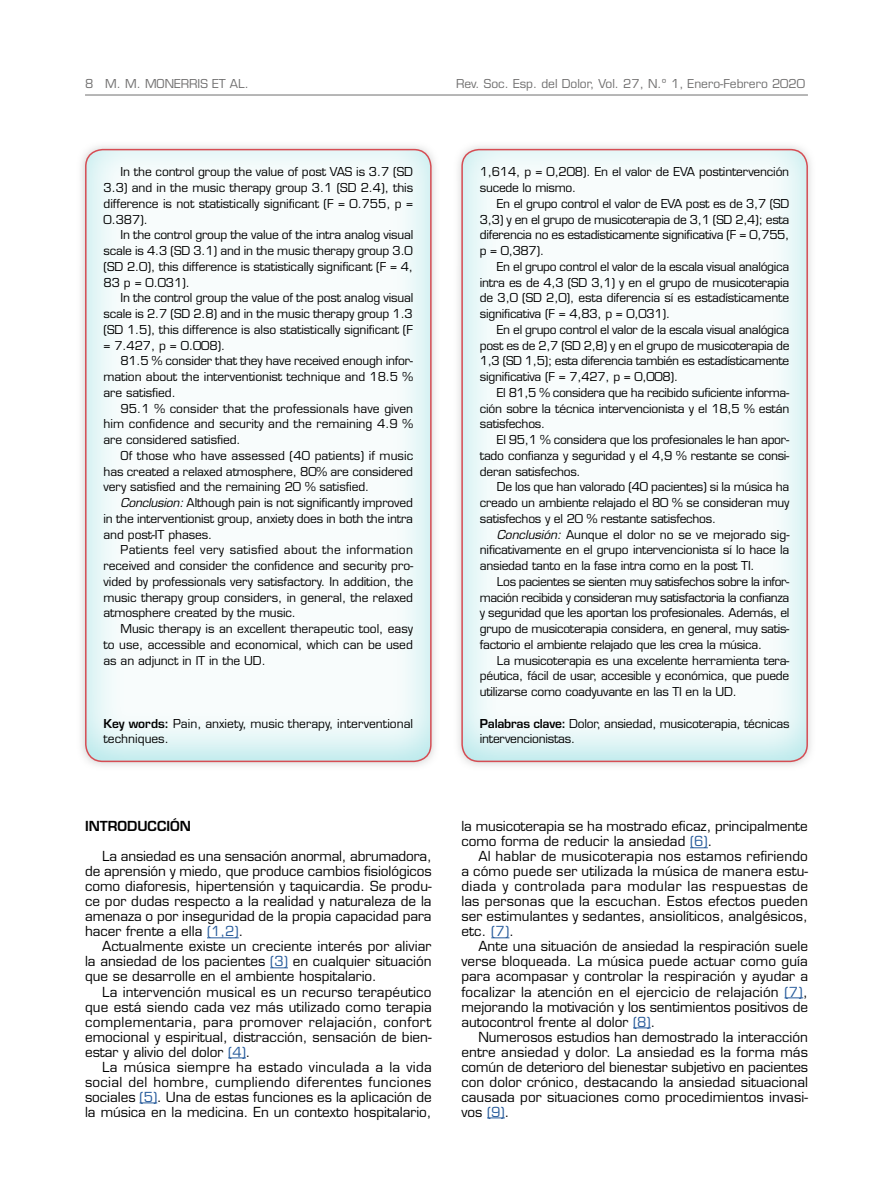
<style>
.page{position:relative;width:893px;height:1191px;background:#fff}
.page>*{position:absolute;margin:0;border:0;box-sizing:border-box;transform-origin:0 0}
.t1{font:13.5px/15px "Eurostile LT Std";color:#000;text-align:justify}
.t2{font:600 13.5px "Eurostile LT Std";color:#000}
.t3{font:12px/15.8px "Eurostile LT Std";letter-spacing:-.015em;color:#000;text-align:justify}
.t4{font:12px "Eurostile LT Std";color:#706f6f}
.s1{font-style:italic}
.s2{font-weight:600}
.s3{color:#275b9b}
</style>
<div class="page">
<hr style="left:85px;top:95px;width:723px;height:1px;background:#706f6f">
<hr style="left:207px;top:937px;width:32px;height:1px;background:#275b9b">
<svg style="left:270px;top:967px;width:18px;height:1px"></svg>
<svg style="left:228px;top:1057px;width:18px;height:1px"></svg>
<svg style="left:140px;top:1102px;width:17px;height:1px"></svg>
<svg style="left:690px;top:847px;width:18px;height:1px"></svg>
<svg style="left:491px;top:937px;width:18px;height:1px"></svg>
<svg style="left:784px;top:997px;width:19px;height:1px"></svg>
<svg style="left:633px;top:1027px;width:18px;height:1px"></svg>
<svg style="left:487px;top:1117px;width:18px;height:1px"></svg>
<img style="left:86px;top:150px;width:345px;height:611px">
<div style="left:85px;top:149px;width:347px;height:613px;border:2px solid #d64c53;border-radius:17px"></div>
<img style="left:462px;top:150px;width:345px;height:611px">
<div style="left:461px;top:149px;width:347px;height:613px;border:2px solid #d64c53;border-radius:17px"></div>
<p class="t4" style="left:85px;top:76px;width:165px">8 M. M. MONERRIS ET AL.</p>
<p class="t4" style="left:456px;top:76px;width:350px">Rev. Soc. Esp. del Dolor, Vol. 27, N.º 1, Enero-Febrero 2020</p>
<p class="t3" style="left:104px;top:164px;width:311px;text-indent:17px">In the control group the value of post VAS is 3.7 (SD 3.3) and in the music therapy group 3.1 (SD 2.4), this difference is not statistically significant (F = 0.755, p = 0.387).</p>
<p class="t3" style="left:104px;top:227px;width:311px;text-indent:17px">In the control group the value of the intra analog visual scale is 4.3 (SD 3.1) and in the music therapy group 3.0 (SD 2.0), this difference is statistically significant (F = 4, 83 p = 0.031).</p>
<p class="t3" style="left:104px;top:290px;width:311px;text-indent:17px">In the control group the value of the post analog visual scale is 2.7 (SD 2.8) and in the music therapy group 1.3 (SD 1.5), this difference is also statistically significant (F = 7.427, p = 0.008).</p>
<p class="t3" style="left:104px;top:353px;width:311px;text-indent:17px">81.5 % consider that they have received enough infor&shy;mation about the interventionist technique and 18.5 % are satisfied.</p>
<p class="t3" style="left:104px;top:400px;width:311px;text-indent:17px">95.1 % consider that the professionals have given him confidence and security and the remaining 4.9 % are considered satisfied.</p>
<p class="t3" style="left:104px;top:448px;width:311px;text-indent:17px">Of those who have assessed (40 patients) if music has created a relaxed atmosphere, 80% are considered very satisfied and the remaining 20 % satisfied.</p>
<p class="t3" style="left:104px;top:495px;width:311px;text-indent:17px"><span class="s1">Conclusion:</span> Although pain is not significantly improved in the interventionist group, anxiety does in both the intra and post-IT phases.</p>
<p class="t3" style="left:104px;top:542px;width:311px;text-indent:17px">Patients feel very satisfied about the information received and consider the confidence and security pro&shy;vided by professionals very satisfactory. In addition, the music therapy group considers, in general, the relaxed atmosphere created by the music.</p>
<p class="t3" style="left:104px;top:621px;width:311px;text-indent:17px">Music therapy is an excellent therapeutic tool, easy to use, accessible and economical, which can be used as an adjunct in IT in the UD.</p>
<p class="t3" style="left:104px;top:715px;width:311px"><span class="s2">Key words:</span> Pain, anxiety, music therapy, interventional techniques.</p>
<p class="t2" style="left:85px;top:818px;width:107px">INTRODUCCIÓN</p>
<p class="t1" style="left:85px;top:849px;width:348px;text-indent:17px">La ansiedad es una sensación anormal, abrumadora, de aprensión y miedo, que produce cambios fisiológicos como diaforesis, hipertensión y taquicardia. Se produ&shy;ce por dudas respecto a la realidad y naturaleza de la amenaza o por inseguridad de la propia capacidad para hacer frente a ella <span class="s3">(1,2)</span>.</p>
<p class="t1" style="left:85px;top:939px;width:348px;text-indent:17px">Actualmente existe un creciente interés por aliviar la ansiedad de los pacientes <span class="s3">(3)</span> en cualquier situación que se desarrolle en el ambiente hospitalario.</p>
<p class="t1" style="left:85px;top:984px;width:348px;text-indent:17px">La intervención musical es un recurso terapéutico que está siendo cada vez más utilizado como terapia complementaria, para promover relajación, confort emocional y espiritual, distracción, sensación de bien&shy;estar y alivio del dolor <span class="s3">(4)</span>.</p>
<p class="t1" style="left:85px;top:1059px;width:348px;text-indent:17px">La música siempre ha estado vinculada a la vida social del hombre, cumpliendo diferentes funciones sociales <span class="s3">(5)</span>. Una de estas funciones es la aplicación de la música en la medicina. En un contexto hospitalario,</p>
<p class="t3" style="left:480px;top:164px;width:311px">1,614, p = 0,208). En el valor de EVA postintervención sucede lo mismo.</p>
<p class="t3" style="left:480px;top:196px;width:311px;text-indent:17px">En el grupo control el valor de EVA post es de 3,7 (SD 3,3) y en el grupo de musicoterapia de 3,1 (SD 2,4); esta diferencia no es estadísticamente significativa (F = 0,755, p = 0,387).</p>
<p class="t3" style="left:480px;top:259px;width:311px;text-indent:17px">En el grupo control el valor de la escala visual analógica intra es de 4,3 (SD 3,1) y en el grupo de musicoterapia de 3,0 (SD 2,0), esta diferencia sí es estadísticamente significativa (F = 4,83, p = 0,031).</p>
<p class="t3" style="left:480px;top:322px;width:311px;text-indent:17px">En el grupo control el valor de la escala visual analógica post es de 2,7 (SD 2,8) y en el grupo de musicoterapia de 1,3 (SD 1,5); esta diferencia también es estadísticamente significativa (F = 7,427, p = 0,008).</p>
<p class="t3" style="left:480px;top:385px;width:311px;text-indent:17px">El 81,5 % considera que ha recibido suficiente informa&shy;ción sobre la técnica intervencionista y el 18,5 % están satisfechos.</p>
<p class="t3" style="left:480px;top:432px;width:311px;text-indent:17px">El 95,1 % considera que los profesionales le han apor&shy;tado confianza y seguridad y el 4,9 % restante se consi&shy;deran satisfechos.</p>
<p class="t3" style="left:480px;top:479px;width:311px;text-indent:17px">De los que han valorado (40 pacientes) si la música ha creado un ambiente relajado el 80 % se consideran muy satisfechos y el 20 % restante satisfechos.</p>
<p class="t3" style="left:480px;top:526px;width:311px;text-indent:17px"><span class="s1">Conclusión:</span> Aunque el dolor no se ve mejorado sig&shy;nificativamente en el grupo intervencionista sí lo hace la ansiedad tanto en la fase intra como en la post TI.</p>
<p class="t3" style="left:480px;top:573px;width:311px;text-indent:17px">Los pacientes se sienten muy satisfechos sobre la infor&shy;mación recibida y consideran muy satisfactoria la confianza y seguridad que les aportan los profesionales. Además, el grupo de musicoterapia considera, en general, muy satis&shy;factorio el ambiente relajado que les crea la música.</p>
<p class="t3" style="left:480px;top:652px;width:311px;text-indent:17px">La musicoterapia es una excelente herramienta tera&shy;péutica, fácil de usar, accesible y económica, que puede utilizarse como coadyuvante en las TI en la UD.</p>
<p class="t3" style="left:480px;top:715px;width:311px"><span class="s2">Palabras clave:</span> Dolor, ansiedad, musicoterapia, técnicas intervencionistas.</p>
<p class="t1" style="left:461px;top:819px;width:348px">la musicoterapia se ha mostrado eficaz, principalmente como forma de reducir la ansiedad <span class="s3">(6)</span>.</p>
<p class="t1" style="left:461px;top:849px;width:348px;text-indent:17px">Al hablar de musicoterapia nos estamos refiriendo a cómo puede ser utilizada la música de manera estu&shy;diada y controlada para modular las respuestas de las personas que la escuchan. Estos efectos pueden ser estimulantes y sedantes, ansiolíticos, analgésicos, etc. <span class="s3">(7)</span>.</p>
<p class="t1" style="left:461px;top:939px;width:348px;text-indent:17px">Ante una situación de ansiedad la respiración suele verse bloqueada. La música puede actuar como guía para acompasar y controlar la respiración y ayudar a focalizar la atención en el ejercicio de relajación <span class="s3">(7)</span>, mejorando la motivación y los sentimientos positivos de autocontrol frente al dolor <span class="s3">(8)</span>.</p>
<p class="t1" style="left:461px;top:1029px;width:348px;text-indent:17px">Numerosos estudios han demostrado la interacción entre ansiedad y dolor. La ansiedad es la forma más común de deterioro del bienestar subjetivo en pacientes con dolor crónico, destacando la ansiedad situacional causada por situaciones como procedimientos invasi&shy;vos <span class="s3">(9)</span>.</p>
</div>
